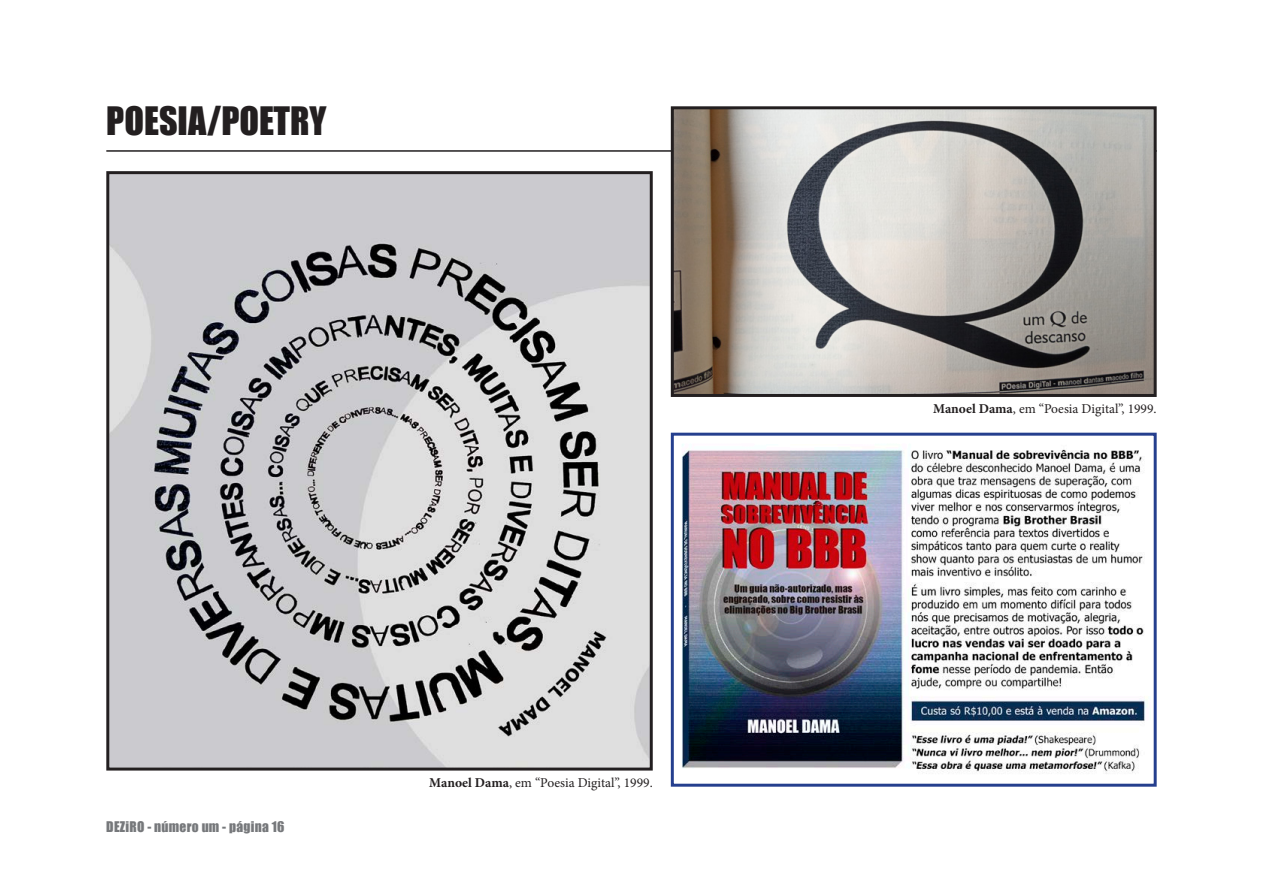
<style>
.page{position:relative;width:1263px;height:893px;background:#fff}
.page>*{position:absolute;margin:0;border:0;box-sizing:border-box;transform-origin:0 0}
.t1{font:36px "Impact";color:#231f20}
.t2{font:13.5px "Minion Pro";color:#231f20}
.t3{font:13.5px "Impact";letter-spacing:.02em;color:#76787b}
.s1{font-weight:700}
</style>
<div class="page">
<hr style="left:106px;top:150px;width:1051px;height:2px;background:#231f20">
<img style="left:682px;top:444px;width:465px;height:330px">
<div style="left:671px;top:433px;width:486px;height:354px;border:3px solid #253f8e"></div>
<img style="left:675px;top:110px;width:478px;height:283px">
<div style="left:671px;top:106px;width:486px;height:291px;border:3px solid #231f20"></div>
<img style="left:110px;top:175px;width:539px;height:591px">
<div style="left:106px;top:171px;width:547px;height:599px;border:3px solid #231f20"></div>
<p class="t1" style="left:106px;top:93px;width:222px">POESIA/POETRY</p>
<p class="t3" style="left:106px;top:817px;width:180px">DEZiRO - número um - página 16</p>
<p class="t2" style="left:429px;top:773px;width:225px"><span class="s1">Manoel Dama</span>, em “Poesia Digital”, 1999.</p>
<p class="t2" style="left:933px;top:399px;width:225px"><span class="s1">Manoel Dama</span>, em “Poesia Digital”, 1999.</p>
</div>
